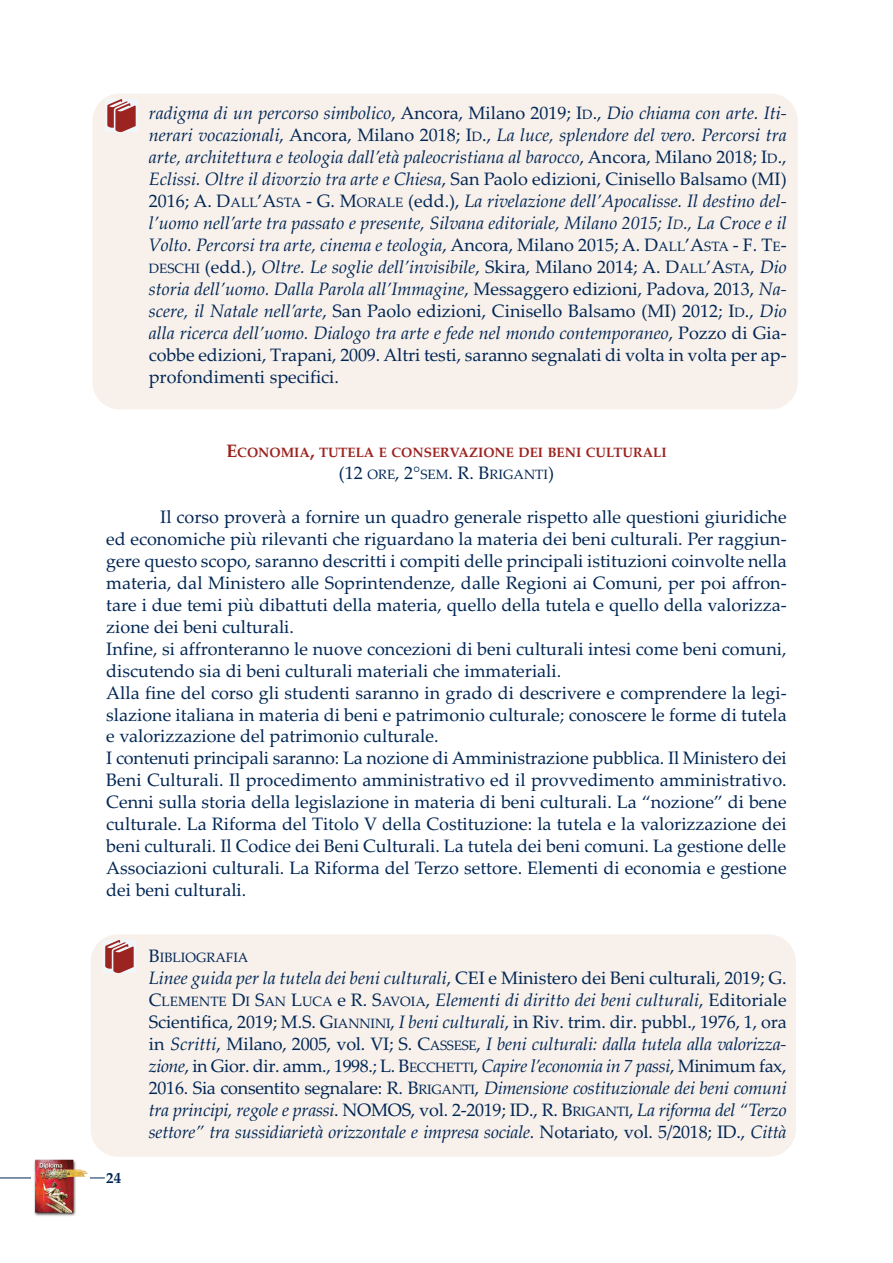
<style>
.page{position:relative;width:893px;height:1263px;background:#fff}
.page>*{position:absolute;margin:0;border:0;box-sizing:border-box;transform-origin:0 0}
.t1{font:italic 18px/21.9px "Palatino Linotype";letter-spacing:-.005em;color:#002654;text-align:justify}
.t2{font:18px/21.9px "Palatino Linotype";color:#002654}
.t3{font:700 15px "Palatino Linotype";color:#002654}
.t4{font:700 13.5px/21.9px "Palatino Linotype";color:#9c2320;text-align:center}
.t5{font:13.5px "Palatino Linotype";color:#002654}
.s1{font-style:normal}
.s2{font-style:normal;font-size:13.5px}
.s3{font-size:13.5px}
.s4{font-size:18px}
.s5{font-weight:400;font-size:18px;color:#002654}
.s6{font-weight:400;color:#002654}
</style>
<div class="page">
<div style="left:93px;top:94px;width:705px;height:315px;background:#f7f0eb;border-radius:27px"></div>
<img style="left:105px;top:99px;width:33px;height:33px">
<div style="left:91px;top:934px;width:705px;height:223px;background:#f7f0eb;border-radius:27px"></div>
<img style="left:103px;top:940px;width:33px;height:33px">
<hr style="left:0;top:1178px;width:105px;height:1px;background:#002654">
<img style="left:31px;top:1159px;width:58px;height:57px">
<p class="t1" style="left:149px;top:102px;width:639px">radigma di un percorso simbolico<span class="s1">, Ancora, Milano 2019; I</span><span class="s2">D</span><span class="s1">.,</span> Dio chiama con arte. Iti&shy;nerari vocazionali<span class="s1">, Ancora, Milano 2018; I</span><span class="s2">D</span><span class="s1">.,</span> La luce, splendore del vero. Percorsi tra arte, architettura e teologia dall’età paleocristiana al barocco<span class="s1">, Ancora, Milano 2018; I</span><span class="s2">D</span><span class="s1">., </span>Eclissi. Oltre il divorzio tra arte e Chiesa<span class="s1">, San Paolo edizioni, Cinisello Balsamo (MI)<br>2016; A. D</span><span class="s2">ALL</span><span class="s1">’A</span><span class="s2">STA</span> <span class="s1">- G. M</span><span class="s2">ORALE</span> <span class="s1">(edd.),</span> La rivelazione dell’Apocalisse. Il destino del&shy;l’uomo nell’arte tra passato e presente, Silvana editoriale, Milano 2015; I<span class="s3">D</span>., La Croce e il Volto. Percorsi tra arte, cinema e teologia<span class="s1">, Ancora, Milano 2015; A. D</span><span class="s2">ALL</span><span class="s1">’A</span><span class="s2">STA</span> <span class="s1">- F. T</span><span class="s2">E</span><span class="s1">-</span><span class="s2">DESCHI</span> <span class="s1">(edd.),</span> Oltre. Le soglie dell’invisibile<span class="s1">, Skira, Milano 2014; A. D</span><span class="s2">ALL</span><span class="s1">’A</span><span class="s2">STA</span><span class="s1">,</span> Dio storia dell’uomo. Dalla Parola all’Immagine<span class="s1">, Messaggero edizioni, Padova, 2013,</span> Na&shy;scere, il Natale nell’arte<span class="s1">, San Paolo edizioni, Cinisello Balsamo (MI) 2012; I</span><span class="s2">D</span><span class="s1">.,</span> Dio alla ricerca dell’uomo. Dialogo tra arte e fede nel mondo contemporaneo<span class="s1">, Pozzo di Gia&shy;cobbe edizioni, Trapani, 2009. Altri testi, saranno segnalati di volta in volta per ap&shy;profondimenti specifici.</span></p>
<p class="t4" style="left:226px;top:441px;width:442px"><span class="s4">E</span>CONOMIA<span class="s4">,</span> TUTELA E CONSERVAZIONE DEI BENI CULTURALI <span class="s5">(12</span> <span class="s6">ORE</span><span class="s5">, 2°</span><span class="s6">SEM</span><span class="s5">. R. B</span><span class="s6">RIGANTI</span><span class="s5">)</span></p>
<p class="t2" style="left:106px;top:506px;width:682px;text-indent:54px">Il corso proverà a fornire un quadro generale rispetto alle questioni giuridiche ed economiche più rilevanti che riguardano la materia dei beni culturali. Per raggiun&shy;gere questo scopo, saranno descritti i compiti delle principali istituzioni coinvolte nella materia, dal Ministero alle Soprintendenze, dalle Regioni ai Comuni, per poi affron&shy;tare i due temi più dibattuti della materia, quello della tutela e quello della valorizza&shy;zione dei beni culturali.<br>Infine, si affronteranno le nuove concezioni di beni culturali intesi come beni comuni, discutendo sia di beni culturali materiali che immateriali.<br>Alla fine del corso gli studenti saranno in grado di descrivere e comprendere la legi&shy;slazione italiana in materia di beni e patrimonio culturale; conoscere le forme di tutela e valorizzazione del patrimonio culturale.<br>I contenuti principali saranno: La nozione di Amministrazione pubblica. Il Ministero dei Beni Culturali. Il procedimento amministrativo ed il provvedimento amministrativo.<br>Cenni sulla storia della legislazione in materia di beni culturali. La “nozione” di bene culturale. La Riforma del Titolo V della Costituzione: la tutela e la valorizzazione dei beni culturali. Il Codice dei Beni Culturali. La tutela dei beni comuni. La gestione delle Associazioni culturali. La Riforma del Terzo settore. Elementi di economia e gestione dei beni culturali.</p>
<p class="t3" style="left:106px;top:1169px;width:16px">24</p>
<p class="t5" style="left:149px;top:949px;width:101px"><span class="s4">B</span>IBLIOGRAFIA</p>
<p class="t1" style="left:149px;top:967px;width:639px">Linee guida per la tutela dei beni culturali<span class="s1">, CEI e Ministero dei Beni culturali, 2019; G.<br>C</span><span class="s2">LEMENTE</span> <span class="s1">D</span><span class="s2">I</span> <span class="s1">S</span><span class="s2">AN</span> <span class="s1">L</span><span class="s2">UCA</span> <span class="s1">e R. S</span><span class="s2">AVOIA</span><span class="s1">,</span> Elementi di diritto dei beni culturali<span class="s1">, Editoriale Scientifica, 2019; M.S. G</span><span class="s2">IANNINI</span><span class="s1">,</span> I beni culturali<span class="s1">, in Riv. trim. dir. pubbl., 1976, 1, ora in</span> Scritti<span class="s1">, Milano, 2005, vol. VI; S. C</span><span class="s2">ASSESE</span><span class="s1">,</span> I beni culturali: dalla tutela alla valorizza&shy;zione<span class="s1">, in Gior. dir. amm., 1998.; L. B</span><span class="s2">ECCHETTI</span><span class="s1">,</span> Capire l’economia in 7 passi<span class="s1">, Minimum fax, 2016. Sia consentito segnalare: R. B</span><span class="s2">RIGANTI</span><span class="s1">,</span> Dimensione costituzionale dei beni comuni tra principi, regole e prassi<span class="s1">. NOMOS, vol. 2-2019; ID., R. B</span><span class="s2">RIGANTI</span><span class="s1">,</span> La riforma del “Terzo settore” tra sussidiarietà orizzontale e impresa sociale<span class="s1">. Notariato, vol. 5/2018; ID.,</span> Città</p>
</div>
